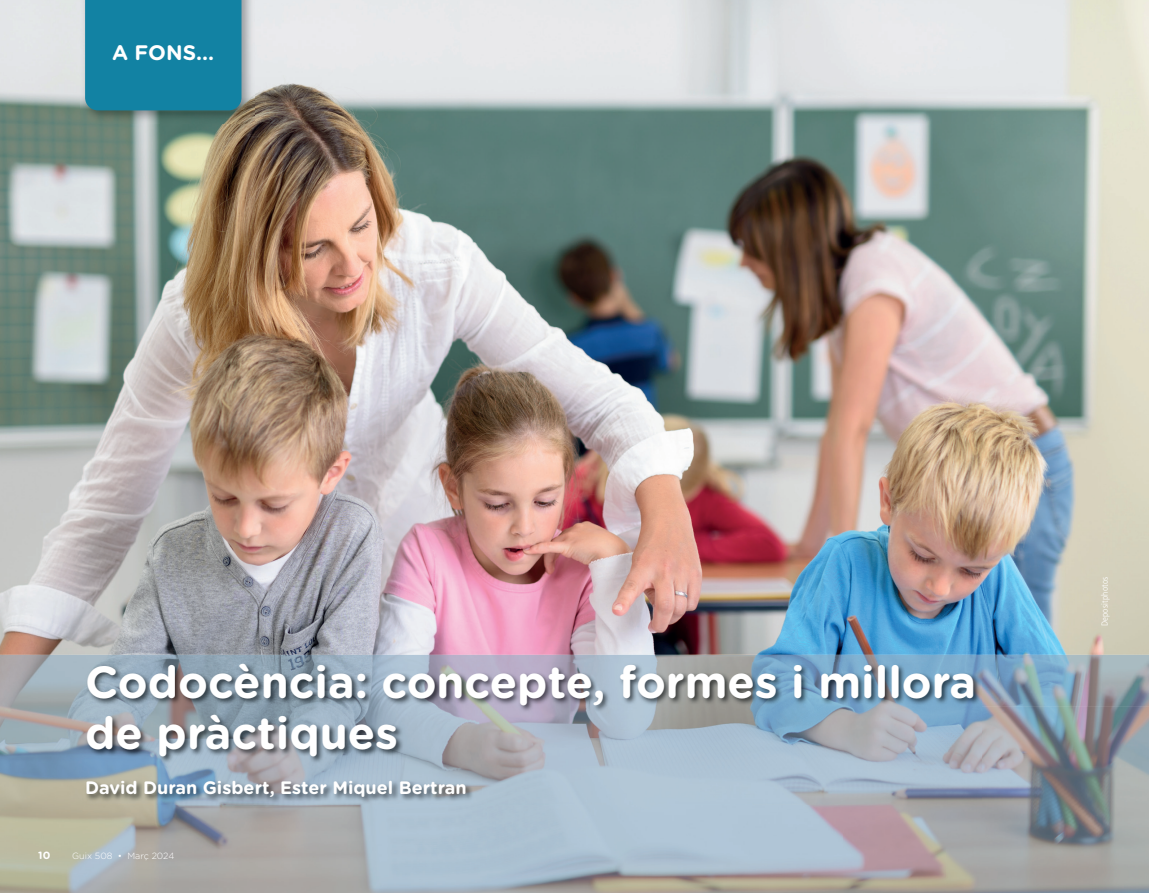
<style>
.page{position:relative;width:1149px;height:893px;background:#fff}
.page>*{position:absolute;margin:0;border:0;box-sizing:border-box;transform-origin:0 0}
.t1{font:700 45px/51px "Gotham Rounded";color:#fff}
.t2{font:700 21px "Gotham Rounded";color:#fff}
.t3{font:700 18px "Gotham Rounded";color:#fff}
.t4{font:700 10.5px "Gotham Rounded";color:#fff}
.t5{font:300 9px "Gotham Rounded";color:#fff}
.t6{font:300 condensed 9px "Frutiger LT Std";letter-spacing:.02em;color:#fff}
</style>
<div class="page">
<img style="left:0;top:0;width:1148px;height:655px">
<img style="left:0;top:655px;width:131px;height:238px">
<img style="left:131px;top:655px;width:1017px;height:51px">
<img style="left:945px;top:706px;width:203px;height:187px">
<img style="left:131px;top:804px;width:814px;height:89px">
<img style="left:81px;top:0;width:173px;height:123px">
<div style="left:85px;top:0;width:156px;height:110px;background:#1282a3"></div>
<img style="left:85px;top:662px;width:895px;height:142px">
<p class="t2" style="left:112px;top:37px;width:104px">A FONS...</p>
<p class="t1" style="left:85px;top:655px;width:892px">Codocència: concepte, formes i millora de pràctiques</p>
<p class="t3" style="left:85px;top:775px;width:383px">David Duran Gisbert, Ester Miquel Bertran</p>
<p class="t4" style="left:38px;top:847px;width:14px">10</p>
<p class="t5" style="left:72px;top:850px;width:103px">Guix 508 • Març 2024</p>
<p class="t6" style="left:1099px;top:626px;width:51px;rotate:-90deg">Depositphotos</p>
</div>
